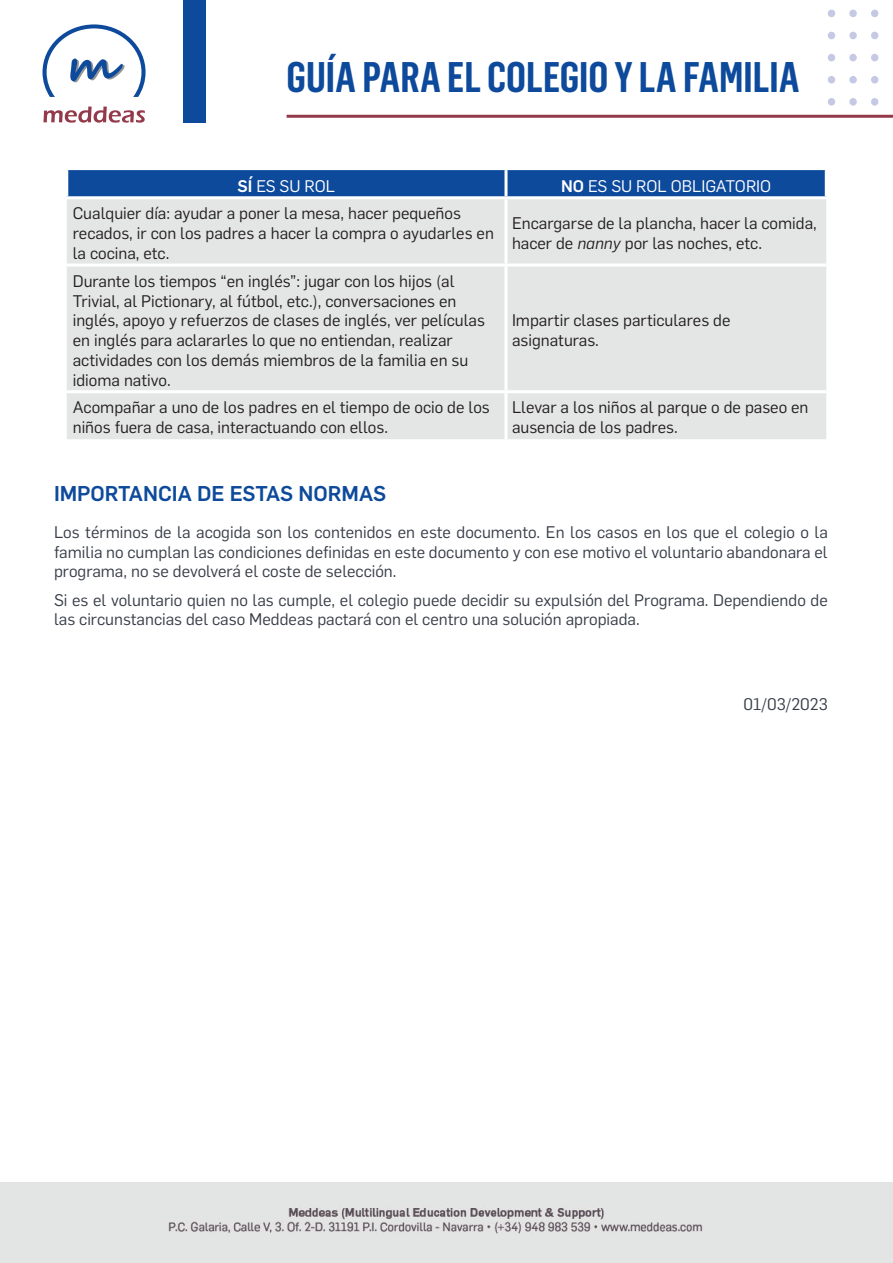
<style>
.page{position:relative;width:893px;height:1263px;background:#fff}
.page>*{position:absolute;margin:0;border:0;box-sizing:border-box;transform-origin:0 0}
.t1{font:600 42px "Flama Condensed";color:#0d4a9c}
.t2{font:500 21px "Flama";color:#0d4a9c}
.t3{font:16.5px/19.8px "Flama";color:#231f20}
.t4{font:16.5px/19.8px "Flama";color:#373d48;text-align:justify}
.t5{font:16.5px "Flama";color:#fff}
.s1{font-weight:500}
.s2{font-style:italic}
</style>
<div class="page">
<img style="left:0;top:1182px;width:893px;height:81px">
<div style="left:68px;top:170px;width:757px;height:26px;background:#0d4a9c"></div>
<div style="left:67px;top:199px;width:759px;height:240px;background:#e4e5e5"></div>
<hr style="left:504px;top:199px;width:3px;height:65px;background:#fff">
<hr style="left:67px;top:264px;width:439px;height:3px;background:#fff">
<hr style="left:506px;top:264px;width:320px;height:3px;background:#fff">
<hr style="left:504px;top:267px;width:3px;height:123px;background:#fff">
<hr style="left:67px;top:390px;width:439px;height:3px;background:#fff">
<hr style="left:506px;top:390px;width:320px;height:3px;background:#fff">
<hr style="left:504px;top:393px;width:3px;height:46px;background:#fff">
<hr style="left:504px;top:170px;width:3px;height:26px;background:#fff">
<div style="left:849px;top:10px;width:8px;height:7px;background:#c5c9e4;border-radius:50%"></div>
<div style="left:849px;top:32px;width:8px;height:7px;background:#c5c9e4;border-radius:50%"></div>
<div style="left:849px;top:54px;width:8px;height:7px;background:#c5c9e4;border-radius:50%"></div>
<div style="left:849px;top:76px;width:8px;height:8px;background:#c5c9e4;border-radius:50%"></div>
<div style="left:849px;top:98px;width:8px;height:8px;background:#c5c9e4;border-radius:50%"></div>
<div style="left:871px;top:10px;width:7px;height:7px;background:#c5c9e4;border-radius:50%"></div>
<div style="left:871px;top:32px;width:7px;height:7px;background:#c5c9e4;border-radius:50%"></div>
<div style="left:871px;top:54px;width:7px;height:7px;background:#c5c9e4;border-radius:50%"></div>
<div style="left:871px;top:76px;width:7px;height:8px;background:#c5c9e4;border-radius:50%"></div>
<div style="left:871px;top:98px;width:7px;height:8px;background:#c5c9e4;border-radius:50%"></div>
<div style="left:828px;top:10px;width:7px;height:7px;background:#c5c9e4;border-radius:50%"></div>
<div style="left:828px;top:32px;width:7px;height:7px;background:#c5c9e4;border-radius:50%"></div>
<div style="left:828px;top:54px;width:7px;height:7px;background:#c5c9e4;border-radius:50%"></div>
<div style="left:828px;top:76px;width:7px;height:8px;background:#c5c9e4;border-radius:50%"></div>
<div style="left:828px;top:98px;width:7px;height:8px;background:#c5c9e4;border-radius:50%"></div>
<svg style="left:43px;top:107px;width:102px;height:16px"></svg>
<svg style="left:43px;top:24px;width:103px;height:73px"></svg>
<div style="left:183px;top:0;width:23px;height:123px;background:#0d4a9c"></div>
<hr style="left:287px;top:115px;width:606px;height:3px;background:#93394a">
<p class="t1" style="left:287px;top:51px;width:515px">GUÍA PARA EL COLEGIO Y LA FAMILIA</p>
<p class="t5" style="left:238px;top:175px;width:99px"><span class="s1">SÍ</span> ES SU ROL</p>
<p class="t5" style="left:561px;top:175px;width:212px"><span class="s1">NO</span> ES SU ROL OBLIGATORIO</p>
<p class="t3" style="left:73px;top:203px;width:423px">Cualquier día: ayudar a poner la mesa, hacer pequeños recados, ir con los padres a hacer la compra o ayudarles en la cocina, etc.</p>
<p class="t3" style="left:512px;top:213px;width:306px">Encargarse de la plancha, hacer la comida, hacer de <span class="s2">nanny</span> por las noches, etc.</p>
<p class="t3" style="left:73px;top:270px;width:414px">Durante los tiempos “en inglés”: jugar con los hijos (al Trivial, al Pictionary, al fútbol, etc.), conversaciones en inglés, apoyo y refuerzos de clases de inglés, ver películas en inglés para aclararles lo que no entiendan, realizar actividades con los demás miembros de la familia en su idioma nativo.</p>
<p class="t3" style="left:512px;top:310px;width:220px">Impartir clases particulares de asignaturas.</p>
<p class="t3" style="left:73px;top:397px;width:418px">Acompañar a uno de los padres en el tiempo de ocio de los niños fuera de casa, interactuando con ellos.</p>
<p class="t3" style="left:512px;top:397px;width:298px">Llevar a los niños al parque o de paseo en ausencia de los padres.</p>
<p class="t2" style="left:54px;top:478px;width:334px">IMPORTANCIA DE ESTAS NORMAS</p>
<p class="t4" style="left:54px;top:521px;width:775px">Los términos de la acogida son los contenidos en este documento. En los casos en los que el colegio o la familia no cumplan las condiciones definidas en este documento y con ese motivo el voluntario abandonara el programa, no se devolverá el coste de selección.</p>
<p class="t4" style="left:54px;top:589px;width:775px">Si es el voluntario quien no las cumple, el colegio puede decidir su expulsión del Programa. Dependiendo de las circunstancias del caso Meddeas pactará con el centro una solución apropiada.</p>
<p class="t4" style="left:744px;top:694px;width:86px">01/03/2023</p>
</div>
